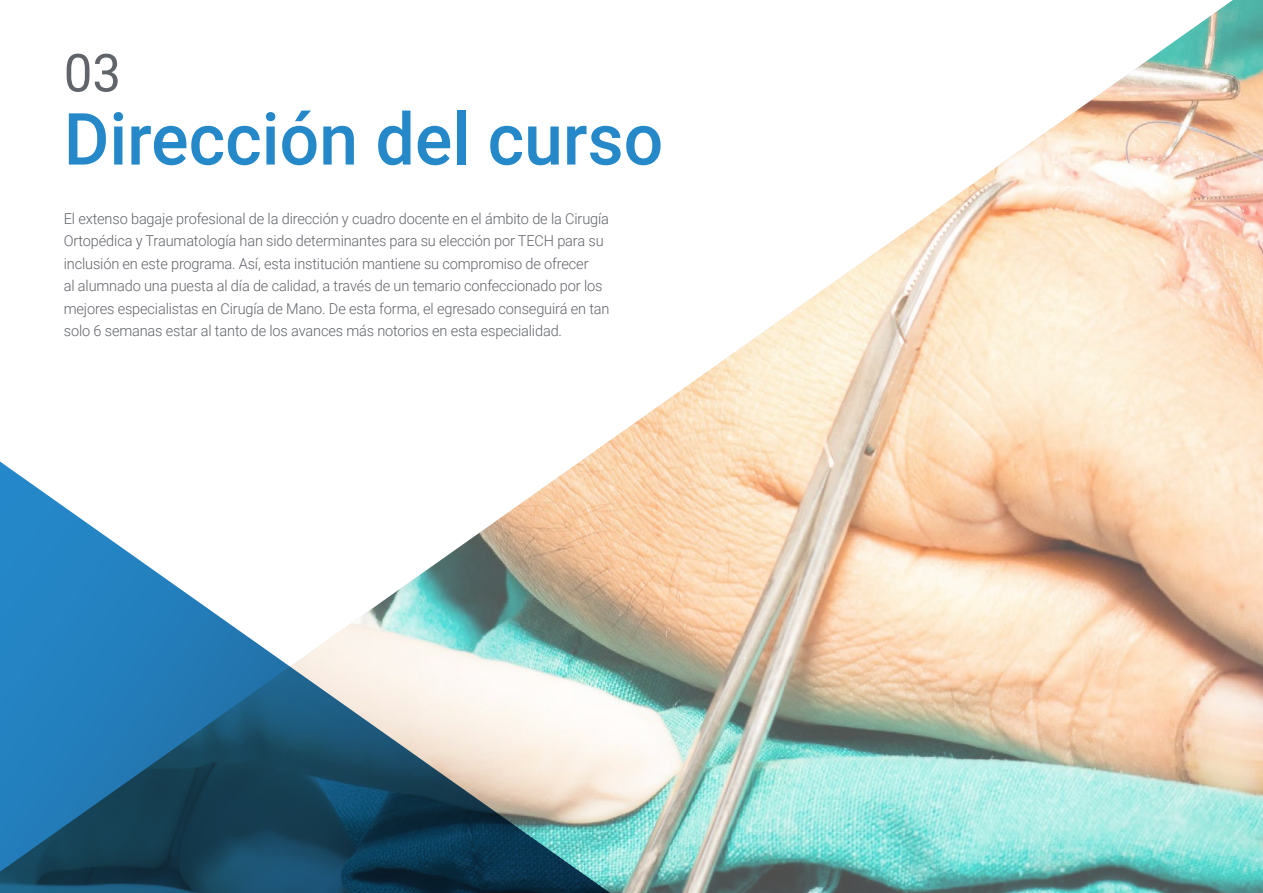
<style>
.page{position:relative;width:1263px;height:893px;background:#fff}
.page>*{position:absolute;margin:0;border:0;box-sizing:border-box;transform-origin:0 0}
.t1{font:500 72px "Roboto";color:#2488c9}
.t2{font:52.5px "Roboto";color:#61646a}
.t3{font:300 15px/22.5px "Roboto";letter-spacing:-.01em;color:#61646a}
</style>
<div class="page">
<img style="left:602px;top:0;width:661px;height:893px">
<svg style="left:0;top:446px;width:640px;height:447px"></svg>
<h2 class="t2" style="left:64px;top:36px;width:59px">03</h2>
<h1 class="t1" style="left:64px;top:89px;width:601px">Dirección del curso</h1>
<p class="t3" style="left:64px;top:207px;width:547px">El extenso bagaje profesional de la dirección y cuadro docente en el ámbito de la Cirugía Ortopédica y Traumatología han sido determinantes para su elección por TECH para su inclusión en este programa. Así, esta institución mantiene su compromiso de ofrecer<br>al alumnado una puesta al día de calidad, a través de un temario confeccionado por los mejores especialistas en Cirugía de Mano. De esta forma, el egresado conseguirá en tan solo 6 semanas estar al tanto de los avances más notorios en esta especialidad.</p>
</div>
